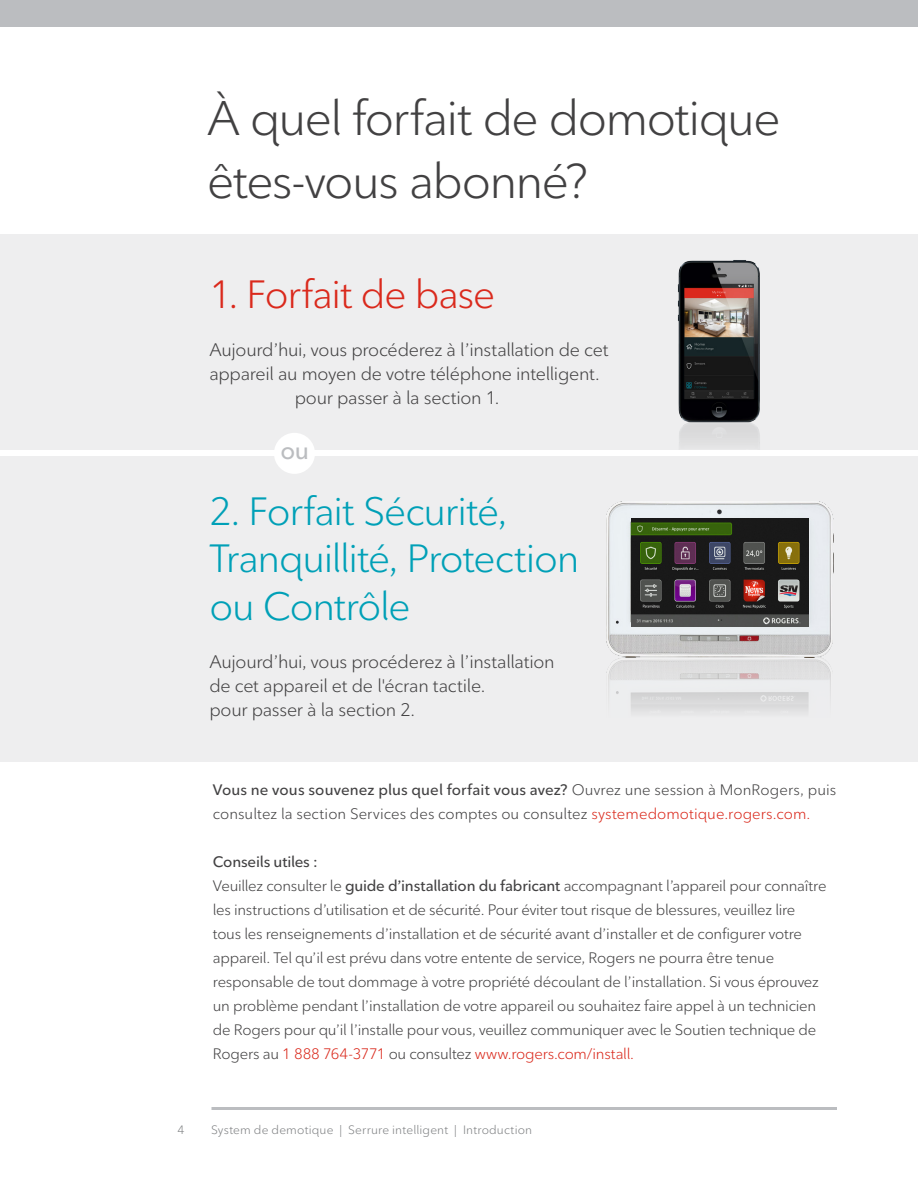
<style>
.page{position:relative;width:918px;height:1188px;background:#fff}
.page>*{position:absolute;margin:0;border:0;box-sizing:border-box;transform-origin:0 0}
.t1{font:48px/63px "Ted Next";letter-spacing:-.035em;color:#424142}
.t2{font:39px/47.2px "Ted Next";letter-spacing:-.03em;color:#00a0b7}
.t3{font:39px "Ted Next";letter-spacing:-.03em;color:#da291c}
.t4{font:600 24px "Ted Next";color:#bbbdc0}
.t5{font:18px/24px "Ted Next";letter-spacing:-.015em;color:#424142}
.t6{font:15px/24px "Ted Next";letter-spacing:-.015em;color:#424142}
.t7{font:15px/24px "Ted Next";letter-spacing:.005em;color:#424142}
.t8{font:12px "Ted Next";letter-spacing:.015em;color:#808284}
.s1{font-weight:600}
.s2{color:#da291c}
</style>
<div class="page">
<hr style="left:212px;top:1107px;width:625px;height:3px;background:#bbbdc0">
<div style="left:0;top:0;width:918px;height:27px;background:#bbbdc0"></div>
<div style="left:0;top:457px;width:918px;height:305px;background:#eeeeef"></div>
<div style="left:0;top:235px;width:918px;height:215px;background:#eeeeef"></div>
<div style="left:274px;top:433px;width:41px;height:41px;background:#fff;border-radius:50%"></div>
<img style="left:677px;top:260px;width:83px;height:187px">
<img style="left:606px;top:501px;width:228px;height:211px">
<img style="left:631px;top:519px;width:177px;height:107px">
<h1 class="t1" style="left:207px;top:87px;width:575px">À quel forfait de domotique êtes-vous abonné?</h1>
<h2 class="t3" style="left:209px;top:271px;width:288px">1. Forfait de base</h2>
<p class="t5" style="left:209px;top:338px;width:401px">Aujourd’hui, vous procéderez à l’installation de cet</p>
<p class="t5" style="left:209px;top:362px;width:392px">appareil au moyen de votre téléphone intelligent.</p>
<p class="t5" style="left:295px;top:386px;width:206px">pour passer à la section 1.</p>
<h3 class="t4" style="left:281px;top:436px;width:30px">ou</h3>
<h2 class="t2" style="left:209px;top:488px;width:372px">2. Forfait Sécurité,<br>Tranquillité, Protection ou Contrôle</h2>
<p class="t5" style="left:209px;top:650px;width:347px">Aujourd’hui, vous procéderez à l’installation de cet appareil et de l'écran tactile.<br>pour passer à la section 2.</p>
<p class="t7" style="left:213px;top:778px;width:625px"><span class="s1">Vous ne vous souvenez plus quel forfait vous avez?</span> Ouvrez une session à MonRogers, puis consultez la section Services des comptes ou consultez <span class="s2">systemedomotique.rogers.com.</span></p>
<p class="t6" style="left:213px;top:850px;width:615px"><span class="s1">Conseils utiles :<br></span>Veuillez consulter le <span class="s1">guide d’installation du fabricant</span> accompagnant l’appareil pour connaître les instructions d’utilisation et de sécurité. Pour éviter tout risque de blessures, veuillez lire tous les renseignements d’installation et de sécurité avant d’installer et de configurer votre appareil. Tel qu’il est prévu dans votre entente de service, Rogers ne pourra être tenue responsable de tout dommage à votre propriété découlant de l’installation. Si vous éprouvez un problème pendant l’installation de votre appareil ou souhaitez faire appel à un technicien de Rogers pour qu’il l’installe pour vous, veuillez communiquer avec le Soutien technique de Rogers au <span class="s2">1 888 764-3771</span> ou consultez <span class="s2">www.rogers.com/install.</span></p>
<p class="t8" style="left:178px;top:1123px;width:8px">4</p>
<p class="t8" style="left:211px;top:1123px;width:323px">System de demotique | Serrure intelligent | Introduction</p>
</div>
